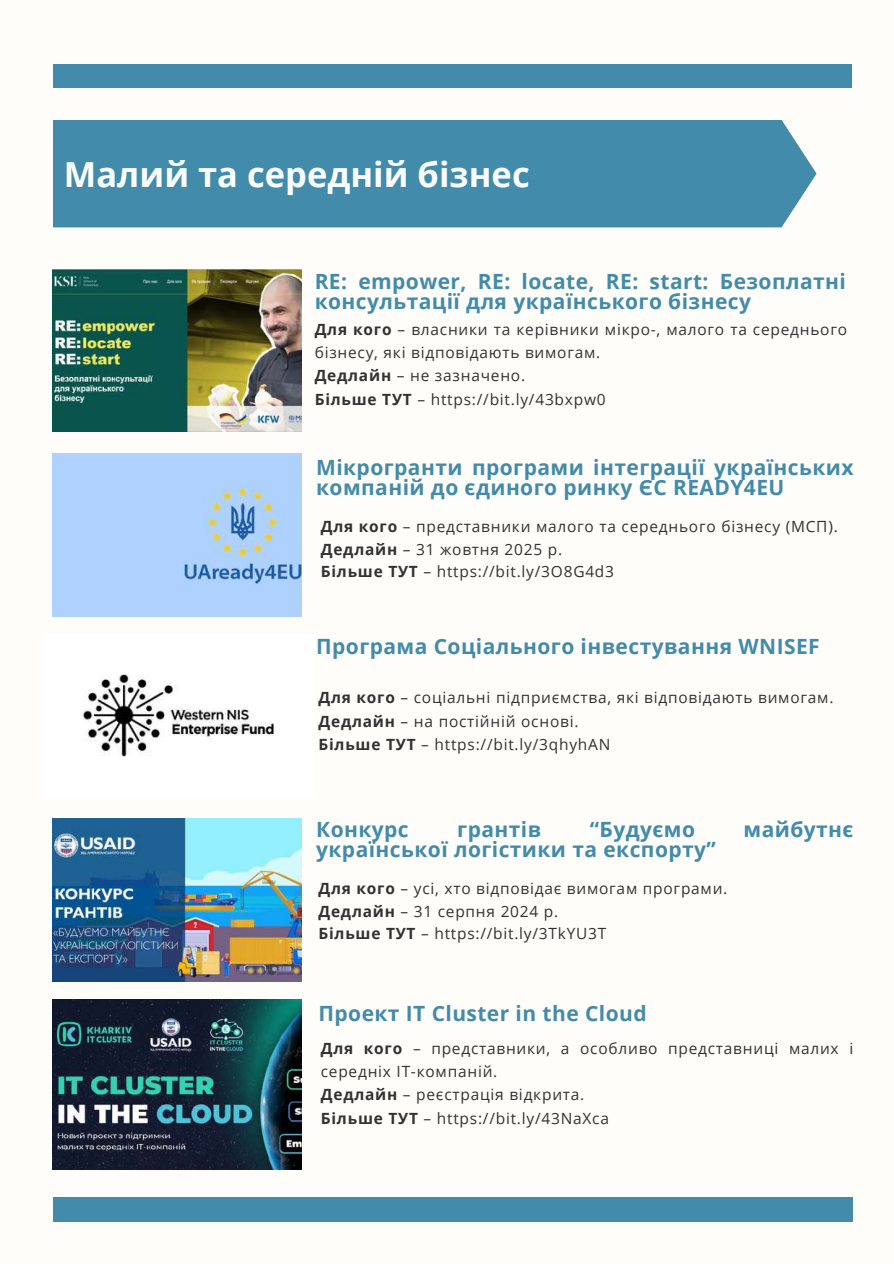
<style>
.page{position:relative;width:894px;height:1264px;background:#fff}
.page>*{position:absolute;margin:0;border:0;box-sizing:border-box;transform-origin:0 0}
.t1{font:700 34.5px "Open Sans";color:#fafdfd}
.t2{font:700 21px/20.2px "Open Sans";letter-spacing:.02em;color:#438baa}
.t3{font:15.45px/23.2px "Open Sans";letter-spacing:.05em;color:#323232}
.s1{font-weight:700}
</style>
<div class="page">
<div style="left:0;top:0;width:893px;height:1263px;background:#fffdfa"></div>
<img style="left:53px;top:270px;width:248px;height:162px">
<div style="left:53px;top:64px;width:797px;height:24px;background:#438baa"></div>
<div style="left:53px;top:1197px;width:799px;height:24px;background:#438baa"></div>
<div style="left:53px;top:120px;width:763px;height:107px;background:#438baa"></div>
<img style="left:53px;top:818px;width:248px;height:163px">
<img style="left:83px;top:674px;width:191px;height:83px">
<img style="left:53px;top:453px;width:248px;height:164px">
<img style="left:53px;top:999px;width:248px;height:170px">
<h1 class="t1" style="left:64px;top:150px;width:467px">Малий та середній бізнес</h1>
<h2 class="t2" style="left:314px;top:270px;width:532px">RE: empower, RE: locate, RE: start: Безоплатні консультації для українського бізнесу</h2>
<p class="t3" style="left:314px;top:317px;width:534px"><span class="s1">Для кого</span> – власники та керівники мікро-, малого та середнього бізнесу, які відповідають вимогам.<br><span class="s1">Дедлайн</span> – не зазначено.<br><span class="s1">Більше ТУТ</span> – https://bit.ly/43bxpw0</p>
<h2 class="t2" style="left:316px;top:456px;width:539px">Мікрогранти програми інтеграції українських компаній до єдиного ринку ЄС READY4EU</h2>
<p class="t3" style="left:321px;top:515px;width:518px;line-height:22.5px"><span class="s1">Для кого</span> – представники малого та середнього бізнесу (МСП).<br><span class="s1">Дедлайн</span> – 31 жовтня 2025 р.<br><span class="s1">Більше ТУТ</span> – https://bit.ly/3O8G4d3</p>
<h2 class="t2" style="left:316px;top:635px;width:505px">Програма Соціального інвестування WNISEF</h2>
<p class="t3" style="left:318px;top:685px;width:516px;line-height:23.7px"><span class="s1">Для кого</span> – соціальні підприємства, які відповідають вимогам.<br><span class="s1">Дедлайн</span> – на постійній основі.<br><span class="s1">Більше ТУТ</span> – https://bit.ly/3qhyhAN</p>
<h2 class="t2" style="left:316px;top:818px;width:94px">Конкурс</h2>
<h2 class="t2" style="left:457px;top:818px;width:85px">грантів</h2>
<h2 class="t2" style="left:589px;top:818px;width:107px">“Будуємо</h2>
<h2 class="t2" style="left:743px;top:818px;width:111px">майбутнє</h2>
<h2 class="t2" style="left:316px;top:839px;width:401px">української логістики та експорту”</h2>
<p class="t3" style="left:318px;top:877px;width:410px;line-height:22.5px"><span class="s1">Для кого</span> – усі, хто відповідає вимогам програми.<br><span class="s1">Дедлайн</span> – 31 серпня 2024 р.<br><span class="s1">Більше ТУТ</span> – https://bit.ly/3TkYU3T</p>
<h2 class="t2" style="left:318px;top:1003px;width:329px">Проект IT Cluster in the Cloud</h2>
<p class="t3" style="left:321px;top:1036px;width:533px"><span class="s1">Для кого</span> – представники, а особливо представниці малих і середніх ІТ-компаній.<br><span class="s1">Дедлайн</span> – реєстрація відкрита.<br><span class="s1">Більше ТУТ</span> – https://bit.ly/43NaXca</p>
</div>
